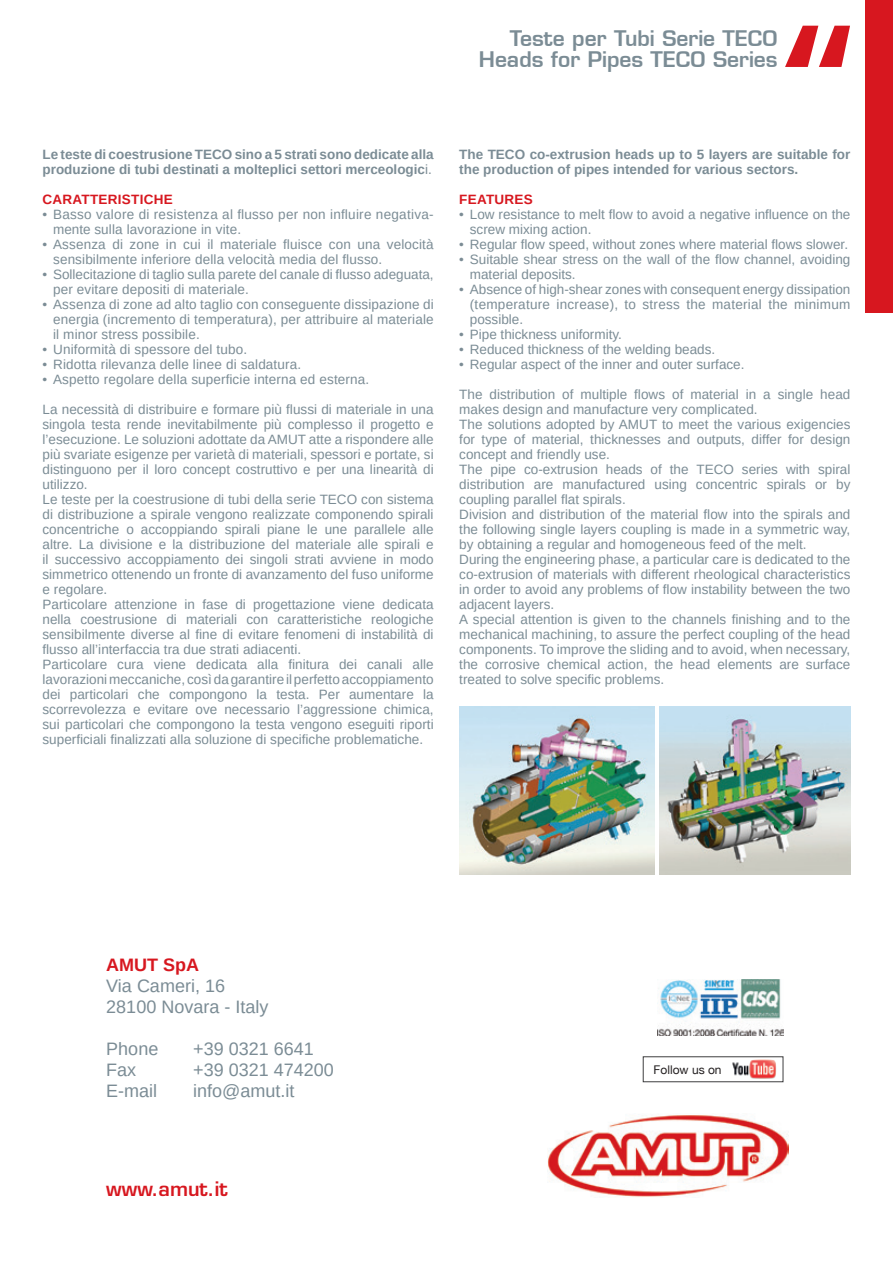
<style>
.page{position:relative;width:893px;height:1263px;background:#fff}
.page>*{position:absolute;margin:0;border:0;box-sizing:border-box;transform-origin:0 0}
.t1{font:600 21px/21px "Eurostile";color:#7b8c95;text-align:right}
.t2{font:600 19.5px "Eurostile LT Std";color:#d7171f}
.t3{font:18px/21px "Liberation Sans";color:#7b8c95}
.t4{font:700 18px "Liberation Sans";color:#d7171f}
.t5{font:13.5px/15px "Liberation Sans";color:#7b8c95}
.t6{font:700 13.5px/15px "Liberation Sans";color:#7b8c95}
.t7{font:13.5px/15px "Liberation Sans";letter-spacing:.02em;color:#7b8c95}
.t8{font:700 13.5px "Liberation Sans";letter-spacing:.02em;color:#d7171f}
.t9{font:12px "Helvetica Neue";color:#231f20}
.s1{font-weight:400}
</style>
<div class="page">
<div style="left:865px;top:0;width:28px;height:313px;background:#d7171f"></div>
<svg style="left:785px;top:26px;width:65px;height:41px"></svg>
<img style="left:548px;top:1115px;width:241px;height:82px">
<img style="left:658px;top:979px;width:125px;height:57px">
<div style="left:643px;top:1056px;width:140px;height:26px;border:1px solid #3e3e3f"></div>
<img style="left:732px;top:1059px;width:45px;height:19px">
<img style="left:459px;top:707px;width:196px;height:168px">
<img style="left:659px;top:706px;width:191px;height:169px">
<h1 class="t1" style="left:479px;top:27px;width:300px">Teste per Tubi Serie TECO<br>Heads for Pipes TECO Series</h1>
<p class="t6" style="left:43px;top:147px;width:393px">Le teste di coestrusione TECO sino a 5 strati sono dedicate alla produzione di tubi destinati a molteplici settori merceologic<span class="s1">i.</span></p>
<p class="t8" style="left:43px;top:190px;width:49px">Caratte</p>
<p class="t8" style="left:108px;top:190px;width:65px">ristiche</p>
<p class="t7" style="left:53px;top:207px;width:382px;text-indent:-11px">• Basso valore di resistenza al flusso per non influire negativa&shy;mente sulla lavorazione in vite.</p>
<p class="t5" style="left:53px;top:237px;width:382px;text-indent:-11px">• Assenza di zone in cui il materiale fluisce con una velocità sensibilmente inferiore della velocità media del flusso.</p>
<p class="t5" style="left:53px;top:267px;width:382px;text-indent:-11px">• Sollecitazione di taglio sulla parete del canale di flusso adeguata, per evitare depositi di materiale.</p>
<p class="t5" style="left:53px;top:297px;width:382px;text-align:justify;text-indent:-11px">• Assenza di zone ad alto taglio con conseguente dissipazione di energia (incremento di temperatura), per attribuire al materiale il minor stress possibile.</p>
<p class="t5" style="left:43px;top:342px;width:206px">• Uniformità di spessore del tubo.</p>
<p class="t5" style="left:43px;top:357px;width:260px">• Ridotta rilevanza delle linee di saldatura.</p>
<p class="t5" style="left:43px;top:372px;width:328px">• Aspetto regolare della superficie interna ed esterna.</p>
<p class="t5" style="left:43px;top:402px;width:393px">La necessità di distribuire e formare più flussi di materiale in una singola testa rende inevitabilmente più complesso il progetto e l’esecuzione. Le soluzioni adottate da AMUT atte a rispondere alle più svariate esigenze per varietà di materiali, spessori e portate, si distinguono per il loro concept costruttivo e per una linearità di utilizzo.<br>Le teste per la coestrusione di tubi della serie TECO con sistema di distribuzione a spirale vengono realizzate componendo spirali concentriche o accoppiando spirali piane le une parallele alle altre. La divisione e la distribuzione del materiale alle spirali e il successivo accoppiamento dei singoli strati avviene in modo simmetrico ottenendo un fronte di avanzamento del fuso uniforme e regolare.<br>Particolare attenzione in fase di progettazione viene dedicata nella coestrusione di materiali con caratteristiche reologiche sensibilmente diverse al fine di evitare fenomeni di instabilità di flusso all’interfaccia tra due strati adiacenti.<br>Particolare cura viene dedicata alla finitura dei canali alle lavorazioni meccaniche, così da garantire il perfetto accoppiamento dei particolari che compongono la testa. Per aumentare la scorrevolezza e evitare ove necessario l’aggressione chimica, sui particolari che compongono la testa vengono eseguiti riporti superficiali finalizzati alla soluzione di specifiche problematiche.</p>
<p class="t6" style="left:459px;top:147px;width:393px">The TECO co-extrusion heads up to 5 layers are suitable for the production of pipes intended for various sectors.</p>
<p class="t8" style="left:459px;top:190px;width:75px">Features</p>
<p class="t5" style="left:470px;top:207px;width:382px;text-indent:-11px">• Low resistance to melt flow to avoid a negative influence on the screw mixing action.</p>
<p class="t5" style="left:459px;top:237px;width:390px">• Regular flow speed, without zones where material flows slower.</p>
<p class="t5" style="left:470px;top:252px;width:382px;text-indent:-11px">• Suitable shear stress on the wall of the flow channel, avoiding material deposits.</p>
<p class="t5" style="left:470px;top:282px;width:382px;text-align:justify;text-indent:-11px">• Absence of high-shear zones with consequent energy dissipation (temperature increase), to stress the material the minimum possible.</p>
<p class="t5" style="left:459px;top:327px;width:164px">• Pipe thickness uniformity.</p>
<p class="t5" style="left:459px;top:342px;width:258px">• Reduced thickness of the welding beads.</p>
<p class="t5" style="left:459px;top:357px;width:287px">• Regular aspect of the inner and outer surface.</p>
<p class="t5" style="left:459px;top:387px;width:393px">The distribution of multiple flows of material in a single head makes design and manufacture very complicated.<br>The solutions adopted by AMUT to meet the various exigencies for type of material, thicknesses and outputs, differ for design concept and friendly use.<br>The pipe co-extrusion heads of the TECO series with spiral distribution are manufactured using concentric spirals or by coupling parallel flat spirals.<br>Division and distribution of the material flow into the spirals and the following single layers coupling is made in a symmetric way, by obtaining a regular and homogeneous feed of the melt.<br>During the engineering phase, a particular care is dedicated to the co-extrusion of materials with different rheological characteristics in order to avoid any problems of flow instability between the two adjacent layers.<br>A special attention is given to the channels finishing and to the mechanical machining, to assure the perfect coupling of the head components. To improve the sliding and to avoid, when necessary, the corrosive chemical action, the head elements are surface treated to solve specific problems.</p>
<h3 class="t4" style="left:106px;top:952px;width:94px">AMUT SpA</h3>
<h3 class="t3" style="left:106px;top:975px;width:164px">Via Cameri, 16<br>28100 Novara - Italy</h3>
<h3 class="t3" style="left:106px;top:1038px;width:54px">Phone</h3>
<h3 class="t3" style="left:193px;top:1038px;width:122px">+39 0321 6641</h3>
<h3 class="t3" style="left:106px;top:1059px;width:32px">Fax</h3>
<h3 class="t3" style="left:193px;top:1059px;width:142px">+39 0321 474200</h3>
<h3 class="t3" style="left:106px;top:1080px;width:52px">E-mail</h3>
<h3 class="t3" style="left:193px;top:1080px;width:103px">info@amut.it</h3>
<h2 class="t2" style="left:106px;top:1177px;width:123px">www.amut.it</h2>
<p class="t9" style="left:654px;top:1061px;width:69px">Follow us on</p>
</div>
